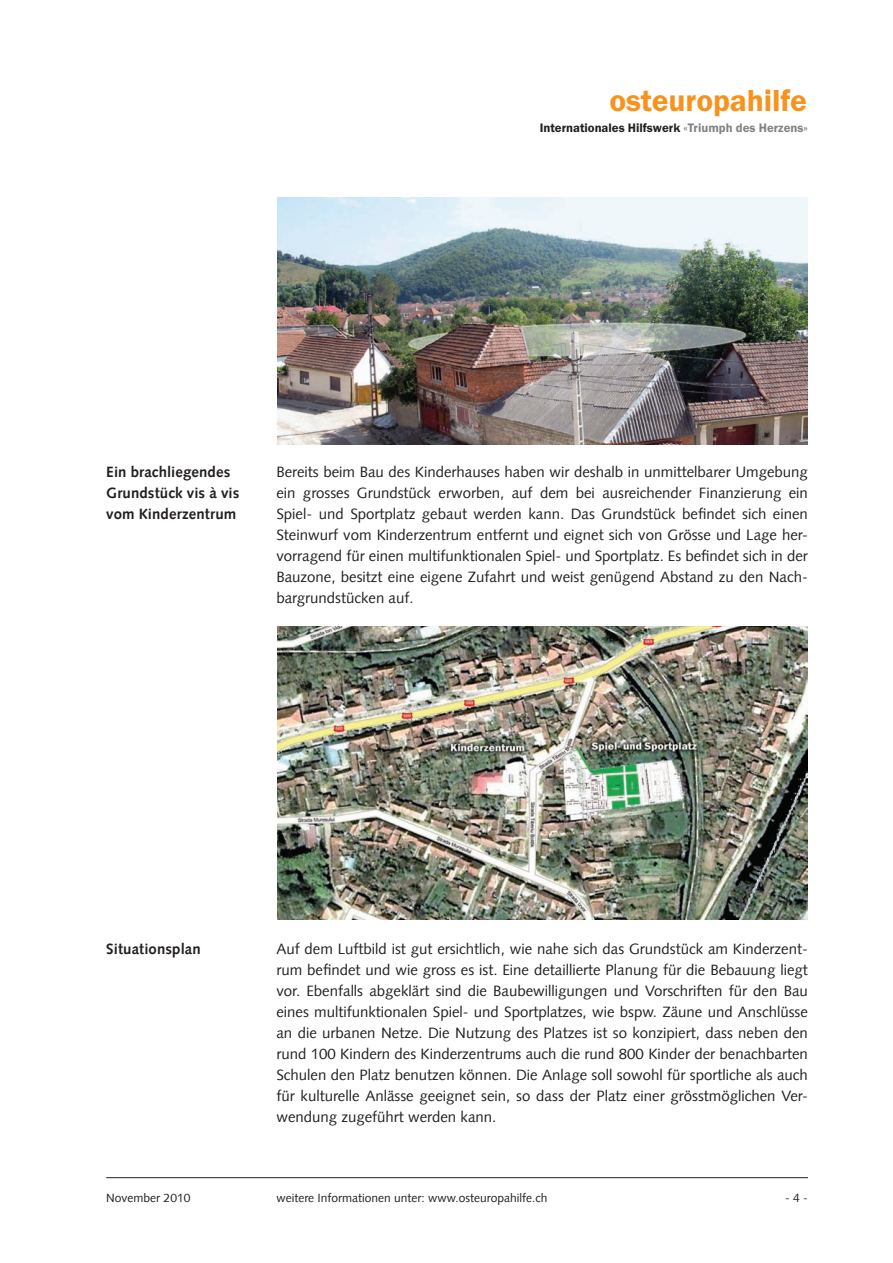
<style>
.page{position:relative;width:893px;height:1263px;background:#fff}
.page>*{position:absolute;margin:0;border:0;box-sizing:border-box;transform-origin:0 0}
.t1{font:600 31.5px "Franklin Gothic";letter-spacing:-.005em;color:#f7931d}
.t2{font:15px/21px "Syntax LT";color:#231f20;text-align:justify}
.t3{font:700 15px/21px "Syntax LT";letter-spacing:.005em;color:#231f20}
.t4{font:600 12.75px "Franklin Gothic";color:#231f20}
.t5{font:12px "Syntax LT";color:#231f20}
.s1{color:#808285}
</style>
<div class="page">
<hr style="left:106px;top:1177px;width:702px;height:1px;background:#231f20">
<img style="left:277px;top:198px;width:531px;height:246px">
<img style="left:277px;top:626px;width:531px;height:294px">
<p class="t1" style="left:609px;top:81px;width:199px">osteuropahilfe</p>
<p class="t4" style="left:540px;top:120px;width:270px">Internationales Hilfswerk <span class="s1">«Triumph des Herzens»</span></p>
<p class="t3" style="left:106px;top:461px;width:135px">Ein brachliegendes<br>Grundstück vis à vis vom Kinderzentrum</p>
<p class="t2" style="left:276px;top:461px;width:533px">Bereits beim Bau des Kinderhauses haben wir deshalb in unmittelbarer Umgebung ein grosses Grundstück erworben, auf dem bei ausreichender Finanzierung ein Spiel- und Sportplatz gebaut werden kann. Das Grundstück befindet sich einen Steinwurf vom Kinderzentrum entfernt und eignet sich von Grösse und Lage her&shy;vorragend für einen multifunktionalen Spiel- und Sportplatz. Es befindet sich in der Bauzone, besitzt eine eigene Zufahrt und weist genügend Abstand zu den Nach&shy;bargrundstücken auf.</p>
<p class="t3" style="left:106px;top:938px;width:96px">Situationsplan</p>
<p class="t2" style="left:276px;top:938px;width:533px">Auf dem Luftbild ist gut ersichtlich, wie nahe sich das Grundstück am Kinderzent&shy;rum befindet und wie gross es ist. Eine detaillierte Planung für die Bebauung liegt vor. Ebenfalls abgeklärt sind die Baubewilligungen und Vorschriften für den Bau eines multifunktionalen Spiel- und Sportplatzes, wie bspw. Zäune und Anschlüsse an die urbanen Netze. Die Nutzung des Platzes ist so konzipiert, dass neben den rund 100 Kindern des Kinderzentrums auch die rund 800 Kinder der benachbarten Schulen den Platz benutzen können. Die Anlage soll sowohl für sportliche als auch für kulturelle Anlässe geeignet sein, so dass der Platz einer grösstmöglichen Ver&shy;wendung zugeführt werden kann.</p>
<p class="t5" style="left:106px;top:1191px;width:86px">November 2010</p>
<p class="t5" style="left:276px;top:1191px;width:272px">weitere Informationen unter: www.osteuropahilfe.ch</p>
<p class="t5" style="left:785px;top:1191px;width:24px">- 4 -</p>
</div>
